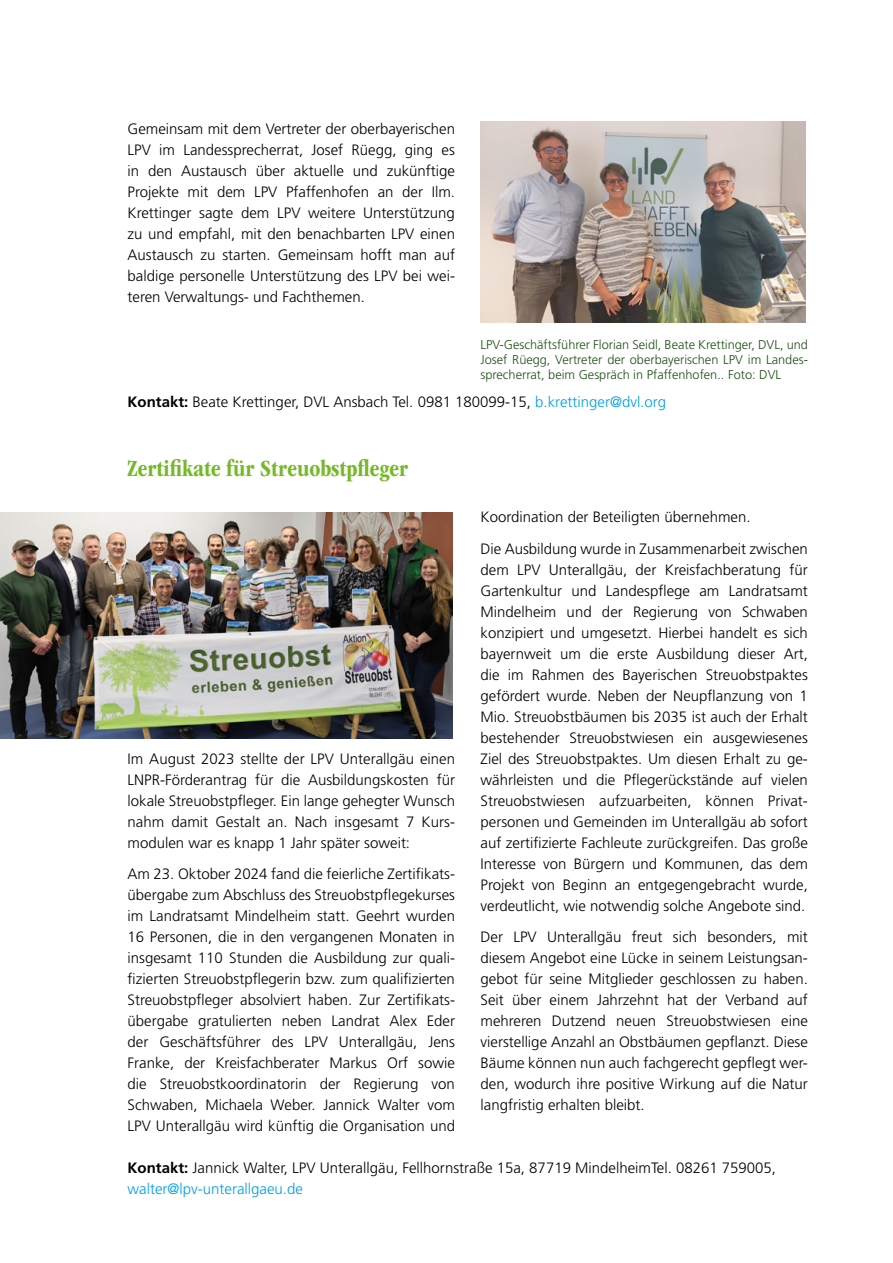
<style>
.page{position:relative;width:893px;height:1263px;background:#fff}
.page>*{position:absolute;margin:0;border:0;box-sizing:border-box;transform-origin:0 0}
.H3_ohne_Inhalt{font:700 condensed 24px "ITC Garamond Std";color:#76b82a}
.LT_2-Sp{font:300 15px/21px "Frutiger LT Std";color:#000;text-align:justify}
.LT_1-Sp_Kontakt{font:300 15px/21px "Frutiger LT Std";color:#000}
.BU_-_grün_2sp{font:300 12.75px/15.3px "Frutiger LT Std";color:#205118;text-align:justify}
.s1{font-weight:700}
.s2{color:#009fe3}
</style>
<div class="page">
<img style="left:480px;top:121px;width:326px;height:201px">
<img style="left:0;top:512px;width:453px;height:226px">
<p class="LT_2-Sp" style="left:128px;top:118px;width:329px">Gemeinsam mit dem Vertreter der oberbayerischen LPV im Landessprecherrat, Josef Rüegg, ging es in den Austausch über aktuelle und zukünftige Projekte mit dem LPV Pfaffenhofen an der Ilm.<br>Krettinger sagte dem LPV weitere Unterstützung zu und empfahl, mit den benachbarten LPV einen Austausch zu starten. Gemeinsam hofft man auf baldige personelle Unterstützung des LPV bei wei&shy;teren Verwaltungs- und Fachthemen.</p>
<p class="BU_-_grün_2sp" style="left:480px;top:337px;width:329px">LPV-Geschäftsführer Florian Seidl, Beate Krettinger, DVL, und Josef Rüegg, Vertreter der oberbayerischen LPV im Landes&shy;sprecherrat, beim Gespräch in Pfaffenhofen.. Foto: DVL</p>
<p class="LT_1-Sp_Kontakt" style="left:128px;top:391px;width:540px"><span class="s1">Kontakt:</span> Beate Krettinger, DVL Ansbach Tel. 0981 180099-15, <span class="s2">b.krettinger@dvl.org</span></p>
<h1 class="H3_ohne_Inhalt" style="left:128px;top:455px;width:282px">Zertifikate für Streuobstpfleger</h1>
<p class="LT_2-Sp" style="left:128px;top:748px;width:329px">Im August 2023 stellte der LPV Unterallgäu einen LNPR-Förderantrag für die Ausbildungskosten für lokale Streuobstpfleger. Ein lange gehegter Wunsch nahm damit Gestalt an. Nach insgesamt 7 Kurs&shy;modulen war es knapp 1 Jahr später soweit:</p>
<p class="LT_2-Sp" style="left:128px;top:864px;width:329px">Am 23. Oktober 2024 fand die feierliche Zertifikats&shy;übergabe zum Abschluss des Streuobstpflegekurses im Landratsamt Mindelheim statt. Geehrt wurden 16 Personen, die in den vergangenen Monaten in insgesamt 110 Stunden die Ausbildung zur quali&shy;fizierten Streuobstpflegerin bzw. zum qualifizierten Streuobstpfleger absolviert haben. Zur Zertifikats&shy;übergabe gratulierten neben Landrat Alex Eder der Geschäftsführer des LPV Unterallgäu, Jens Franke, der Kreisfachberater Markus Orf sowie die Streuobstkoordinatorin der Regierung von Schwaben, Michaela Weber. Jannick Walter vom LPV Unterallgäu wird künftig die Organisation und</p>
<p class="LT_2-Sp" style="left:480px;top:507px;width:272px">Koordination der Beteiligten übernehmen.</p>
<p class="LT_2-Sp" style="left:480px;top:538px;width:329px">Die Ausbildung wurde in Zusammenarbeit zwischen dem LPV Unterallgäu, der Kreisfachberatung für Gartenkultur und Landespflege am Landratsamt Mindelheim und der Regierung von Schwaben konzipiert und umgesetzt. Hierbei handelt es sich bayernweit um die erste Ausbildung dieser Art, die im Rahmen des Bayerischen Streuobstpaktes gefördert wurde. Neben der Neupflanzung von 1<br>Mio. Streuobstbäumen bis 2035 ist auch der Erhalt bestehender Streuobstwiesen ein ausgewiesenes Ziel des Streuobstpaktes. Um diesen Erhalt zu ge&shy;währleisten und die Pflegerückstände auf vielen Streuobstwiesen aufzuarbeiten, können Privat&shy;personen und Gemeinden im Unterallgäu ab sofort auf zertifizierte Fachleute zurückgreifen. Das große Interesse von Bürgern und Kommunen, das dem Projekt von Beginn an entgegengebracht wurde, verdeutlicht, wie notwendig solche Angebote sind.</p>
<p class="LT_2-Sp" style="left:480px;top:927px;width:329px">Der LPV Unterallgäu freut sich besonders, mit diesem Angebot eine Lücke in seinem Leistungsan&shy;gebot für seine Mitglieder geschlossen zu haben.<br>Seit über einem Jahrzehnt hat der Verband auf mehreren Dutzend neuen Streuobstwiesen eine vierstellige Anzahl an Obstbäumen gepflanzt. Diese Bäume können nun auch fachgerecht gepflegt wer&shy;den, wodurch ihre positive Wirkung auf die Natur langfristig erhalten bleibt.</p>
<p class="LT_1-Sp_Kontakt" style="left:128px;top:1158px;width:650px"><span class="s1">Kontakt:</span> Jannick Walter, LPV Unterallgäu, Fellhornstraße 15a, 87719 MindelheimTel. 08261 759005, <span class="s2">walter@lpv-unterallgaeu.de</span></p>
</div>
